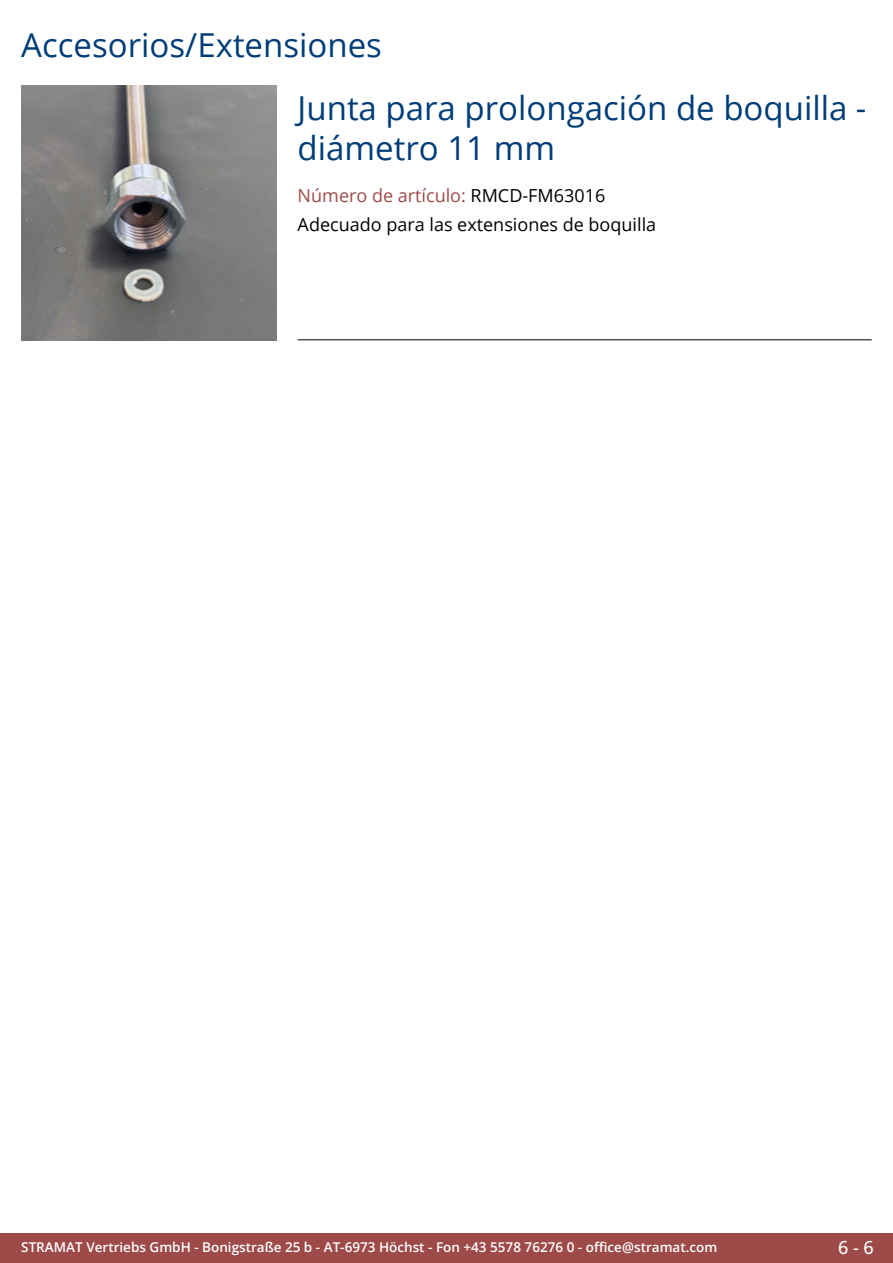
<style>
.page{position:relative;width:893px;height:1263px;background:#fff}
.page>*{position:absolute;margin:0;border:0;box-sizing:border-box;transform-origin:0 0}
.t1{font:33px/63.8px "Open Sans";color:#003d79}
.t2{font:18px "Open Sans";color:#000}
.t3{font:18px "Open Sans";color:#9d4a48}
.t4{font:500 18px "Open Sans";color:#fff}
.t5{font:600 13.5px "Open Sans";color:#fff}
.s1{color:#000}
</style>
<div class="page">
<div style="left:0;top:1233px;width:893px;height:30px;background:#9d4a48"></div>
<hr style="left:298px;top:340px;width:574px;height:1px;background:#000">
<img style="left:21px;top:85px;width:255px;height:255px">
<h1 class="t1" style="left:298px;top:12px;width:570px;text-indent:-276px">Accesorios/Extensiones<br>Junta para prolongación de boquilla -</h1>
<h1 class="t1" style="left:298px;top:115px;width:259px">diámetro 11 mm</h1>
<h2 class="t3" style="left:298px;top:183px;width:309px">Número de artículo: <span class="s1">RMCD-FM63016</span></h2>
<h2 class="t2" style="left:298px;top:212px;width:360px">Adecuado para las extensiones de boquilla</h2>
<p class="t5" style="left:21px;top:1238px;width:698px">STRAMAT Vertriebs GmbH - Bonigstraße 25 b - AT-6973 Höchst - Fon +43 5578 76276 0 - office@stramat.com</p>
<h2 class="t4" style="left:838px;top:1234px;width:37px">6 - 6</h2>
</div>
